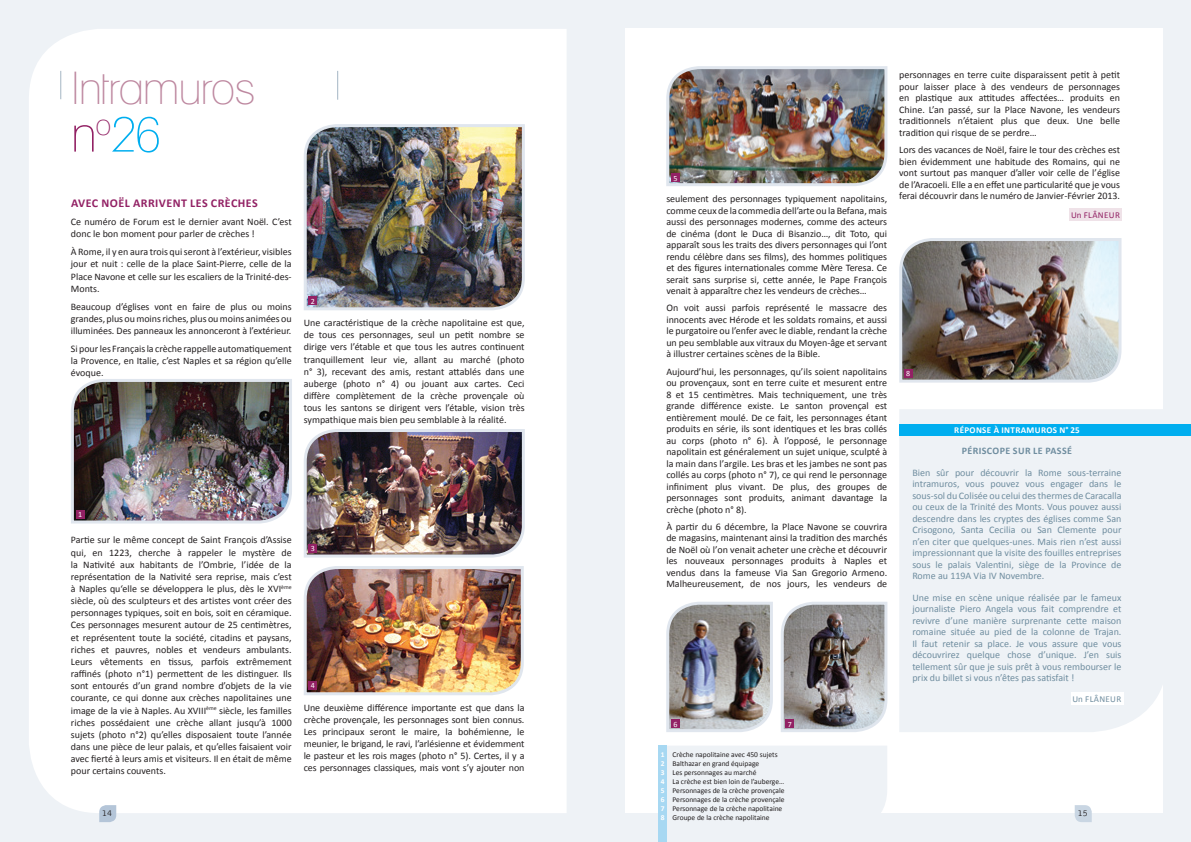
<style>
.page{position:relative;width:1191px;height:842px;background:#fff}
.page>*{position:absolute;margin:0;border:0;box-sizing:border-box;transform-origin:0 0}
.t1{font:condensed 50px "Lane";color:#00aeef}
.t2{font:condensed 45px "Lane";letter-spacing:-.03em;color:#bd879f}
.t3{font:700 12px "Calibri";letter-spacing:.04em;color:#922164}
.t4{font:10px/11.5px "Calibri";color:#231f20;text-align:justify}
.t5{font:10px/11.5px "Calibri";color:#6f8d9f;text-align:justify}
.t6{font:700 10px "Calibri";letter-spacing:.04em;color:#6f8d9f}
.t7{font:700 9px "Calibri";letter-spacing:.04em;color:#fff}
.t8{font:9px "Calibri";letter-spacing:.04em;color:#922164}
.t9{font:9px "Calibri";letter-spacing:.04em;color:#6f8d9f}
.t10{font:300 9px "Bell Gothic";color:#231f20}
.t11{font:8px "Calibri";color:#fff}
.t12{font:7.5px "Calibri";color:#231f20}
.t13{font:700 7.5px "Calibri";color:#fff}
.s1{color:#922164}
</style>
<div class="page">
<div style="left:595px;top:0;width:596px;height:842px;background:#eef2f6"></div>
<div style="left:625px;top:29px;width:537px;height:784px;background:#fff"></div>
<svg style="left:1074px;top:805px;width:17px;height:17px"></svg>
<div style="left:0;top:0;width:595px;height:842px;background:#eef2f6"></div>
<div style="left:29px;top:29px;width:537px;height:784px;background:#fff"></div>
<svg style="left:61px;top:71px;width:1px;height:28px"></svg>
<svg style="left:99px;top:805px;width:17px;height:17px"></svg>
<div style="left:1068px;top:208px;width:53px;height:12px;background:#efe2e8"></div>
<svg style="left:337px;top:71px;width:1px;height:29px"></svg>
<div style="left:667px;top:746px;width:220px;height:67px;background:#eef2f6"></div>
<div style="left:658px;top:746px;width:9px;height:96px;background:#a7d8f2"></div>
<img style="left:69px;top:377px;width:224px;height:148px">
<img style="left:302px;top:123px;width:224px;height:189px">
<div style="left:76px;top:510px;width:8px;height:9px;background:#922164"></div>
<div style="left:309px;top:297px;width:8px;height:8px;background:#922164"></div>
<img style="left:302px;top:427px;width:224px;height:270px">
<img style="left:666px;top:602px;width:222px;height:130px">
<img style="left:666px;top:66px;width:222px;height:120px">
<div style="left:309px;top:681px;width:8px;height:9px;background:#922164"></div>
<div style="left:671px;top:719px;width:8px;height:9px;background:#922164"></div>
<div style="left:785px;top:719px;width:9px;height:9px;background:#922164"></div>
<div style="left:671px;top:173px;width:8px;height:9px;background:#922164"></div>
<img style="left:899px;top:238px;width:223px;height:145px">
<div style="left:904px;top:369px;width:8px;height:9px;background:#922164"></div>
<div style="left:899px;top:409px;width:268px;height:323px;background:#eef2f6"></div>
<div style="left:1071px;top:692px;width:52px;height:12px;background:#fff"></div>
<div style="left:899px;top:424px;width:292px;height:11px;background:#00aeef"></div>
<p class="t2" style="left:71px;top:60px;width:186px">Intramuros</p>
<p class="t1" style="left:71px;top:103px;width:92px"><span class="s1">n</span><sup>o</sup>26</p>
<p class="t4" style="left:899px;top:69px;width:222px">personnages en terre cuite disparaissent petit à petit pour laisser place à des vendeurs de personnages en plastique aux attitudes affectées… produits en Chine. L’an passé, sur la Place Navone, les vendeurs traditionnels n’étaient plus que deux. Une belle tradition qui risque de se perdre…</p>
<p class="t4" style="left:899px;top:144px;width:222px">Lors des vacances de Noël, faire le tour des crèches est bien évidemment une habitude des Romains, qui ne vont surtout pas manquer d’aller voir celle de l’église de l’Aracoeli. Elle a en effet une particularité que je vous ferai découvrir dans le numéro de Janvier-Février 2013.</p>
<p class="t8" style="left:1071px;top:209px;width:50px">Un FLÂNEUR</p>
<p class="t11" style="left:673px;top:173px;width:6px">5</p>
<p class="t4" style="left:666px;top:193px;width:222px">seulement des personnages typiquement napolitains, comme ceux de la commedia dell’arte ou la Befana, mais aussi des personnages modernes, comme des acteurs de cinéma (dont le Duca di Bisanzio…, dit Toto, qui apparaît sous les traits des divers personnages qui l’ont rendu célèbre dans ses films), des hommes politiques et des figures internationales comme Mère Teresa. Ce serait sans surprise si, cette année, le Pape François venait à apparaître chez les vendeurs de crèches…</p>
<p class="t4" style="left:666px;top:302px;width:222px">On voit aussi parfois représenté le massacre des innocents avec Hérode et les soldats romains, et aussi le purgatoire ou l’enfer avec le diable, rendant la crèche un peu semblable aux vitraux du Moyen-âge et servant à illustrer certaines scènes de la Bible.</p>
<p class="t4" style="left:666px;top:365px;width:222px">Aujourd’hui, les personnages, qu’ils soient napolitains ou provençaux, sont en terre cuite et mesurent entre 8 et 15 centimètres. Mais techniquement, une très grande différence existe. Le santon provençal est entièrement moulé. De ce fait, les personnages étant produits en série, ils sont identiques et les bras collés au corps (photo n° 6). À l’opposé, le personnage napolitain est généralement un sujet unique, sculpté à la main dans l’argile. Les bras et les jambes ne sont pas collés au corps (photo n° 7), ce qui rend le personnage infiniment plus vivant. De plus, des groupes de personnages sont produits, animant davantage la crèche (photo n° 8).</p>
<p class="t4" style="left:666px;top:521px;width:222px">À partir du 6 décembre, la Place Navone se couvrira de magasins, maintenant ainsi la tradition des marchés de Noël où l’on venait acheter une crèche et découvrir les nouveaux personnages produits à Naples et vendus dans la fameuse Via San Gregorio Armeno.<br>Malheureusement, de nos jours, les vendeurs de</p>
<p class="t3" style="left:71px;top:196px;width:188px">AVEC NOËL ARRIVENT LES CRÈCHES</p>
<p class="t4" style="left:71px;top:216px;width:222px;line-height:12.2px">Ce numéro de Forum est le dernier avant Noël. C’est donc le bon moment pour parler de crèches !</p>
<p class="t4" style="left:71px;top:246px;width:222px;line-height:12.2px">À Rome, il y en aura trois qui seront à l’extérieur, visibles jour et nuit : celle de la place Saint-Pierre, celle de la Place Navone et celle sur les escaliers de la Trinité-des-Monts.</p>
<p class="t4" style="left:71px;top:300px;width:222px;line-height:12.2px">Beaucoup d’églises vont en faire de plus ou moins grandes, plus ou moins riches, plus ou moins animées ou illuminées. Des panneaux les annonceront à l’extérieur.</p>
<p class="t4" style="left:71px;top:342px;width:222px;line-height:12.2px">Si pour les Français la crèche rappelle automatiquement la Provence, en Italie, c’est Naples et sa région qu’elle évoque.</p>
<p class="t11" style="left:311px;top:296px;width:6px">2</p>
<p class="t4" style="left:304px;top:317px;width:222px;line-height:12.1px">Une caractéristique de la crèche napolitaine est que, de tous ces personnages, seul un petit nombre se dirige vers l’étable et que tous les autres continuent tranquillement leur vie, allant au marché (photo n° 3), recevant des amis, restant attablés dans une auberge (photo n° 4) ou jouant aux cartes. Ceci diffère complètement de la crèche provençale où tous les santons se dirigent vers l’étable, vision très sympathique mais bien peu semblable à la réalité.</p>
<p class="t11" style="left:906px;top:369px;width:6px">8</p>
<p class="t7" style="left:954px;top:424px;width:127px">RÉPONSE À INTRAMUROS N° 25</p>
<p class="t6" style="left:961px;top:445px;width:112px">PÉRISCOPE SUR LE PASSÉ</p>
<p class="t5" style="left:912px;top:467px;width:211px">Bien sûr pour découvrir la Rome sous-terraine intramuros, vous pouvez vous engager dans le sous-sol du Colisée ou celui des thermes de Caracalla ou ceux de la Trinité des Monts. Vous pouvez aussi descendre dans les cryptes des églises comme San Crisogono, Santa Cecilia ou San Clemente pour n’en citer que quelques-unes. Mais rien n’est aussi impressionnant que la visite des fouilles entreprises sous le palais Valentini, siège de la Province de Rome au 119A Via IV Novembre.</p>
<p class="t5" style="left:912px;top:592px;width:211px">Une mise en scène unique réalisée par le fameux journaliste Piero Angela vous fait comprendre et revivre d’une manière surprenante cette maison romaine située au pied de la colonne de Trajan.<br>Il faut retenir sa place. Je vous assure que vous découvrirez quelque chose d’unique. J’en suis tellement sûr que je suis prêt à vous rembourser le prix du billet si vous n’êtes pas satisfait !</p>
<p class="t9" style="left:1072px;top:693px;width:50px">Un FLÂNEUR</p>
<p class="t11" style="left:78px;top:510px;width:6px">1</p>
<p class="t4" style="left:71px;top:534px;width:222px;line-height:12.2px">Partie sur le même concept de Saint François d’Assise qui, en 1223, cherche à rappeler le mystère de la Nativité aux habitants de l’Ombrie, l’idée de la représentation de la Nativité sera reprise, mais c’est à Naples qu‘elle se développera le plus, dès le XVI<sup>ème </sup>siècle, où des sculpteurs et des artistes vont créer des personnages typiques, soit en bois, soit en céramique.<br>Ces personnages mesurent autour de 25 centimètres, et représentent toute la société, citadins et paysans, riches et pauvres, nobles et vendeurs ambulants.<br>Leurs vêtements en tissus, parfois extrêmement raffinés (photo n°1) permettent de les distinguer. Ils sont entourés d’un grand nombre d’objets de la vie courante, ce qui donne aux crèches napolitaines une image de la vie à Naples. Au XVIII<sup>ème</sup> siècle, les familles riches possédaient une crèche allant jusqu’à 1000 sujets (photo n°2) qu’elles disposaient toute l’année dans une pièce de leur palais, et qu’elles faisaient voir avec fierté à leurs amis et visiteurs. Il en était de même pour certains couvents.</p>
<p class="t11" style="left:311px;top:544px;width:6px">3</p>
<p class="t11" style="left:311px;top:681px;width:6px">4</p>
<p class="t4" style="left:304px;top:702px;width:222px;line-height:12.1px">Une deuxième différence importante est que dans la crèche provençale, les personnages sont bien connus.<br>Les principaux seront le maire, la bohémienne, le meunier, le brigand, le ravi, l’arlésienne et évidemment le pasteur et les rois mages (photo n° 5). Certes, il y a ces personnages classiques, mais vont s’y ajouter non</p>
<p class="t11" style="left:673px;top:719px;width:6px">6</p>
<p class="t11" style="left:788px;top:719px;width:6px">7</p>
<p class="t12" style="left:672px;top:749px;width:107px">Crèche napolitaine avec 450 sujets</p>
<p class="t12" style="left:672px;top:758px;width:88px">Balthazar en grand équipage</p>
<p class="t12" style="left:672px;top:767px;width:86px">Les personnages au marché</p>
<p class="t12" style="left:672px;top:776px;width:113px">La crèche est bien loin de l’auberge…</p>
<p class="t12" style="left:672px;top:785px;width:113px">Personnages de la crèche provençale</p>
<p class="t12" style="left:672px;top:794px;width:113px">Personnages de la crèche provençale</p>
<p class="t12" style="left:672px;top:803px;width:111px">Personnage de la crèche napolitaine</p>
<p class="t12" style="left:672px;top:812px;width:99px">Groupe de la crèche napolitaine</p>
<p class="t13" style="left:661px;top:749px;width:5px">1</p>
<p class="t13" style="left:661px;top:758px;width:5px">2</p>
<p class="t13" style="left:661px;top:767px;width:5px">3</p>
<p class="t13" style="left:661px;top:776px;width:5px">4</p>
<p class="t13" style="left:661px;top:785px;width:5px">5</p>
<p class="t13" style="left:661px;top:794px;width:5px">6</p>
<p class="t13" style="left:661px;top:803px;width:5px">7</p>
<p class="t13" style="left:661px;top:812px;width:5px">8</p>
<p class="t10" style="left:102px;top:808px;width:12px">14</p>
<p class="t10" style="left:1077px;top:808px;width:12px">15</p>
</div>
